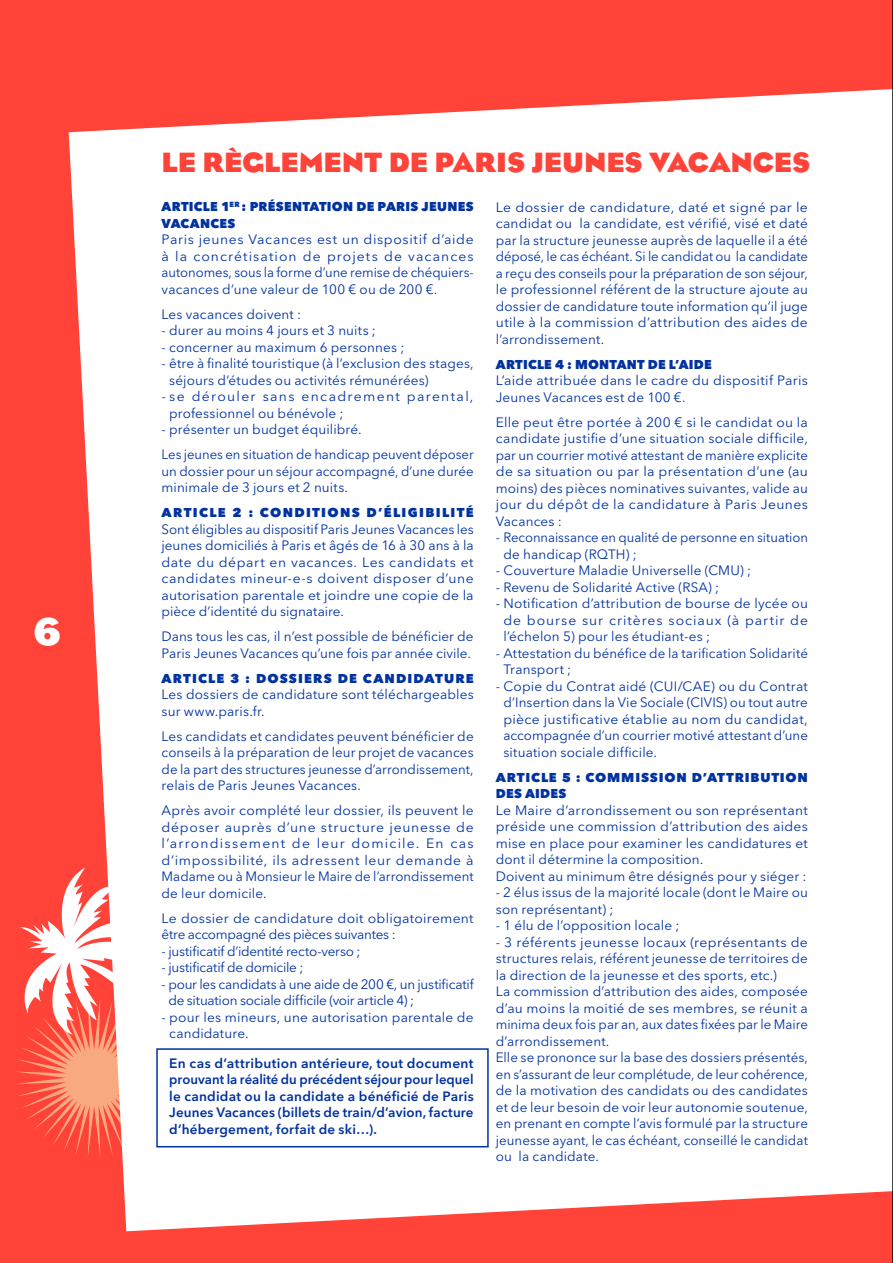
<style>
.page{position:relative;width:893px;height:1263px;background:#ff4338}
.page>*{position:absolute;margin:0;border:0;box-sizing:border-box;transform-origin:0 0}
.t1{font:700 39.45px "Eagle";color:#fff}
.t2{font:700 28.5px "Eagle";color:#ff4338}
.t3{font:13.5px/16.5px "Avenir Next LT Pro";letter-spacing:.01em;color:#0032a0}
.t4{font:600 13.5px/16.5px "Avenir Next LT Pro";letter-spacing:.015em;color:#0032a0;text-align:justify}
.t5{font:13.5px/16.5px "Avenir Next LT Pro";letter-spacing:-.02em;color:#0032a0}
.t6{font:13.5px/16.5px "Avenir Next LT Pro";letter-spacing:.09em;color:#0032a0}
.t7{font:13.5px "Avenir Next LT Pro";letter-spacing:-.015em;color:#0032a0}
.t8{font:800 12.75px/16.5px "Avenir Next LT Pro";letter-spacing:.015em;color:#0032a0}
.t9{font:800 12.75px/16.5px "Avenir Next LT Pro";letter-spacing:.055em;color:#0032a0}
.t10{font:800 12.75px "Avenir Next LT Pro";letter-spacing:.1em;color:#0032a0}
.t11{font:800 12.75px "Avenir Next LT Pro";letter-spacing:.08em;color:#0032a0}
</style>
<div class="page">
<svg style="left:16px;top:884px;width:53px;height:267px"></svg>
<div style="left:69px;top:89px;width:823px;height:1142px;background:#fff"></div>
<hr style="left:892px;top:0;width:1px;height:1263px;background:#000">
<div style="left:156px;top:1048px;width:333px;height:99px;border:2px solid #0032a0"></div>
<hr style="left:162px;top:1054px;width:4px;height:16px;background:#fff">
<h1 class="t1" style="left:34px;top:610px;width:28px">6</h1>
<h2 class="t2" style="left:162px;top:147px;width:650px">LE RÈGLEMENT DE PARIS JEUNES VACANCES</h2>
<p class="t8" style="left:162px;top:198px;width:314px">ARTICLE 1<sup>ER</sup> : PRÉSENTATION DE PARIS JEUNES<br>VACANCES</p>
<p class="t3" style="left:162px;top:231px;width:314px;text-align:justify">Paris jeunes Vacances est un dispositif d’aide à la concrétisation de projets de vacances autonomes, sous la forme d’une remise de chéquiers&shy;vacances d’une valeur de 100 € ou de 200 €.</p>
<p class="t3" style="left:162px;top:306px;width:141px">Les vacances doivent :</p>
<p class="t3" style="left:162px;top:322px;width:216px">- durer au moins 4 jours et 3 nuits ;</p>
<p class="t3" style="left:162px;top:339px;width:244px">- concerner au maximum 6 personnes ;</p>
<p class="t3" style="left:169px;top:355px;width:306px;text-indent:-8px">- être à finalité touristique (à l’exclusion des stages, séjours d’études ou activités rémunérées)</p>
<p class="t6" style="left:169px;top:388px;width:306px;text-indent:-8px">- se dérouler sans encadrement parental, professionnel ou bénévole ;</p>
<p class="t3" style="left:162px;top:417px;width:314px;line-height:25px">- présenter un budget équilibré.<br>Les jeunes en situation de handicap peuvent déposer</p>
<p class="t3" style="left:162px;top:463px;width:314px">un dossier pour un séjour accompagné, d’une durée minimale de 3 jours et 2 nuits.</p>
<p class="t10" style="left:162px;top:505px;width:314px">ARTICLE 2 : CONDITIONS D’ÉLIGIBILITÉ</p>
<p class="t3" style="left:162px;top:521px;width:314px;text-align:justify">Sont éligibles au dispositif Paris Jeunes Vacances les jeunes domiciliés à Paris et âgés de 16 à 30 ans à la date du départ en vacances. Les candidats et candidates mineur-e-s doivent disposer d’une autorisation parentale et joindre une copie de la pièce d’identité du signataire.</p>
<p class="t3" style="left:162px;top:628px;width:314px">Dans tous les cas, il n’est possible de bénéficier de<br>Paris Jeunes Vacances qu’une fois par année civile.</p>
<p class="t11" style="left:162px;top:670px;width:314px">ARTICLE 3 : DOSSIERS DE CANDIDATURE</p>
<p class="t3" style="left:162px;top:686px;width:314px">Les dossiers de candidature sont téléchargeables sur www.paris.fr.</p>
<p class="t3" style="left:162px;top:728px;width:314px;text-align:justify">Les candidats et candidates peuvent bénéficier de conseils à la préparation de leur projet de vacances de la part des structures jeunesse d’arrondissement, relais de Paris Jeunes Vacances.</p>
<p class="t3" style="left:162px;top:802px;width:314px;text-align:justify">Après avoir complété leur dossier, ils peuvent le déposer auprès d’une structure jeunesse de l’arrondissement de leur domicile. En cas d’impossibilité, ils adressent leur demande à Madame ou à Monsieur le Maire de l’arrondissement de leur domicile.</p>
<p class="t3" style="left:162px;top:910px;width:314px">Le dossier de candidature doit obligatoirement être accompagné des pièces suivantes :</p>
<p class="t7" style="left:162px;top:943px;width:200px">- justificatif d’identité recto-verso ;</p>
<p class="t7" style="left:162px;top:959px;width:143px">- justificatif de domicile ;</p>
<p class="t5" style="left:168px;top:976px;width:307px;text-indent:-7px">- pour les candidats à une aide de 200 €, un justificatif de situation sociale difficile (voir article 4) ;</p>
<p class="t3" style="left:169px;top:1009px;width:306px;text-indent:-8px">- pour les mineurs, une autorisation parentale de candidature.</p>
<p class="t4" style="left:169px;top:1054px;width:306px;text-indent:-8px">- En cas d’attribution antérieure, tout document prouvant la réalité du précédent séjour pour lequel le candidat ou la candidate a bénéficié de Paris Jeunes Vacances (billets de train/d’avion, facture d’hébergement, forfait de ski…).</p>
<p class="t3" style="left:496px;top:199px;width:314px;text-align:justify">Le dossier de candidature, daté et signé par le candidat ou la candidate, est vérifié, visé et daté par la structure jeunesse auprès de laquelle il a été déposé, le cas échéant. Si le candidat ou la candidate a reçu des conseils pour la préparation de son séjour, le professionnel référent de la structure ajoute au dossier de candidature toute information qu’il juge utile à la commission d’attribution des aides de l’arrondissement.</p>
<p class="t8" style="left:496px;top:356px;width:218px">ARTICLE 4 : MONTANT DE L’AIDE</p>
<p class="t3" style="left:496px;top:372px;width:314px">L’aide attribuée dans le cadre du dispositif Paris<br>Jeunes Vacances est de 100 €.</p>
<p class="t3" style="left:496px;top:414px;width:314px;text-align:justify">Elle peut être portée à 200 € si le candidat ou la candidate justifie d’une situation sociale difficile, par un courrier motivé attestant de manière explicite de sa situation ou par la présentation d’une (au moins) des pièces nominatives suivantes, valide au jour du dépôt de la candidature à Paris Jeunes Vacances :</p>
<p class="t3" style="left:503px;top:529px;width:306px;text-indent:-8px">- Reconnaissance en qualité de personne en situation de handicap (RQTH) ;</p>
<p class="t3" style="left:496px;top:562px;width:257px">- Couverture Maladie Universelle (CMU) ;</p>
<p class="t3" style="left:496px;top:579px;width:225px">- Revenu de Solidarité Active (RSA) ;</p>
<p class="t3" style="left:503px;top:595px;width:306px;text-align:justify;text-indent:-8px">- Notification d’attribution de bourse de lycée ou de bourse sur critères sociaux (à partir de l’échelon 5) pour les étudiant-es ;</p>
<p class="t3" style="left:503px;top:645px;width:306px;text-indent:-8px">- Attestation du bénéfice de la tarification Solidarité<br>Transport ;</p>
<p class="t3" style="left:503px;top:678px;width:306px;text-align:justify;text-indent:-8px">- Copie du Contrat aidé (CUI/CAE) ou du Contrat d’Insertion dans la Vie Sociale (CIVIS) ou tout autre pièce justificative établie au nom du candidat, accompagnée d’un courrier motivé attestant d’une situation sociale difficile.</p>
<p class="t9" style="left:496px;top:769px;width:314px">ARTICLE 5 : COMMISSION D’ATTRIBUTION<br>DES AIDES</p>
<p class="t3" style="left:496px;top:802px;width:314px">Le Maire d’arrondissement ou son représentant préside une commission d’attribution des aides mise en place pour examiner les candidatures et dont il détermine la composition.<br>Doivent au minimum être désignés pour y siéger :</p>
<p class="t3" style="left:496px;top:884px;width:314px">- 2 élus issus de la majorité locale (dont le Maire ou son représentant) ;</p>
<p class="t3" style="left:496px;top:917px;width:185px">- 1 élu de l’opposition locale ;</p>
<p class="t3" style="left:496px;top:934px;width:314px">- 3 référents jeunesse locaux (représentants de structures relais, référent jeunesse de territoires de la direction de la jeunesse et des sports, etc.)<br>La commission d’attribution des aides, composée d’au moins la moitié de ses membres, se réunit a minima deux fois par an, aux dates fixées par le Maire d’arrondissement.<br>Elle se prononce sur la base des dossiers présentés, en s’assurant de leur complétude, de leur cohérence, de la motivation des candidats ou des candidates et de leur besoin de voir leur autonomie soutenue, en prenant en compte l’avis formulé par la structure jeunesse ayant, le cas échéant, conseillé le candidat ou la candidate.</p>
</div>
